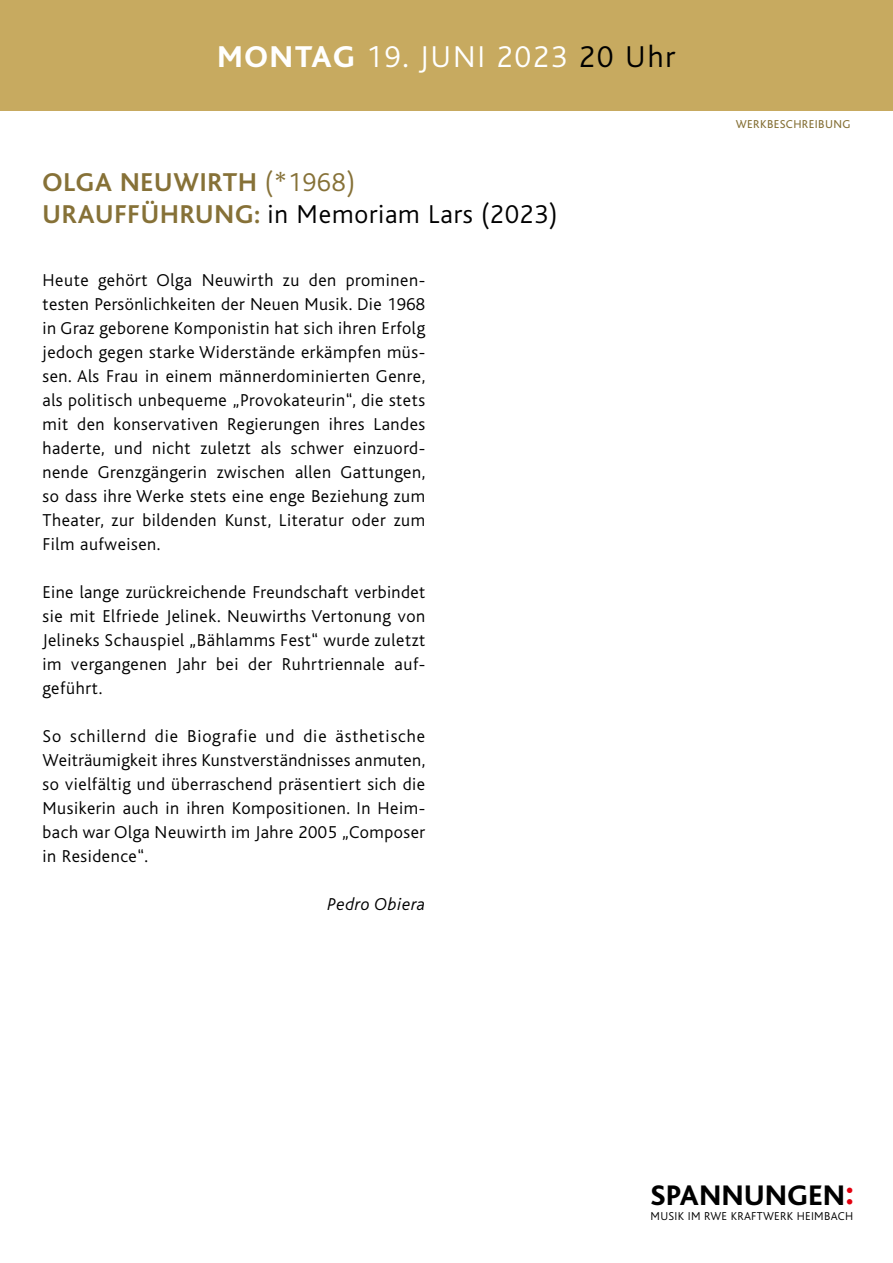
<style>
.page{position:relative;width:893px;height:1263px;background:#fff}
.page>*{position:absolute;margin:0;border:0;box-sizing:border-box;transform-origin:0 0}
.t1{font:300 31.5px "Bliss";letter-spacing:.06em;color:#fff}
.t2{font:800 29.7px "Bliss";letter-spacing:.02em;color:#000}
.t3{font:700 27px/32.4px "Bliss";letter-spacing:.03em;color:#867137}
.t4{font:300 18px/24px "Bliss";letter-spacing:.03em;color:#000;text-align:justify}
.t5{font:italic 300 18px "Bliss";letter-spacing:.03em;color:#000}
.t6{font:300 12px "Bliss";letter-spacing:.025em;color:#000}
.t7{font:12px "Bliss";letter-spacing:.03em;color:#867137}
.s1{font-weight:800}
.s2{color:#000}
.s3{font-weight:300}
.s4{font-weight:300;color:#000}
.s5{font-size:35.85px;color:#e3000f}
</style>
<div class="page">
<div style="left:0;top:0;width:893px;height:111px;background:#c7aa60"></div>
<h1 class="t1" style="left:218px;top:40px;width:459px"><span class="s1">MONTAG</span> 19. JUNI 2023 <span class="s2">20 Uhr</span></h1>
<h3 class="t3" style="left:43px;top:166px;width:516px">OLGA NEUWIRTH <span class="s3">(*1968)<br></span>URAUFFÜHRUNG: <span class="s4">in Memoriam Lars (2023)</span></h3>
<p class="t4" style="left:43px;top:268px;width:384px">Heute gehört Olga Neuwirth zu den prominen&shy;testen Persönlichkeiten der Neuen Musik. Die 1968 in Graz geborene Komponistin hat sich ihren Erfolg jedoch gegen starke Widerstände erkämpfen müs&shy;sen. Als Frau in einem männerdominierten Genre, als politisch unbequeme „Provokateurin“, die stets mit den konservativen Regierungen ihres Landes haderte, und nicht zuletzt als schwer einzuord&shy;nende Grenzgängerin zwischen allen Gattungen, so dass ihre Werke stets eine enge Beziehung zum Theater, zur bildenden Kunst, Literatur oder zum Film aufweisen.</p>
<p class="t4" style="left:43px;top:580px;width:384px">Eine lange zurückreichende Freundschaft verbindet sie mit Elfriede Jelinek. Neuwirths Vertonung von Jelineks Schauspiel „Bählamms Fest“ wurde zuletzt im vergangenen Jahr bei der Ruhrtriennale auf&shy;geführt.</p>
<p class="t4" style="left:43px;top:724px;width:384px">So schillernd die Biografie und die ästhetische Weiträumigkeit ihres Kunstverständnisses anmuten, so vielfältig und überraschend präsentiert sich die Musikerin auch in ihren Kompositionen. In Heim&shy;bach war Olga Neuwirth im Jahre 2005 „Composer in Residence“.</p>
<p class="t5" style="left:328px;top:895px;width:99px">Pedro Obiera</p>
<p class="t7" style="left:736px;top:117px;width:116px">WERKBESCHREIBUNG</p>
<h2 class="t2" style="left:651px;top:1180px;width:205px">SPANNUNGEN<span class="s5">:</span></h2>
<p class="t6" style="left:651px;top:1209px;width:204px">MUSIK IM RWE KRAFTWERK HEIMBACH</p>
</div>
